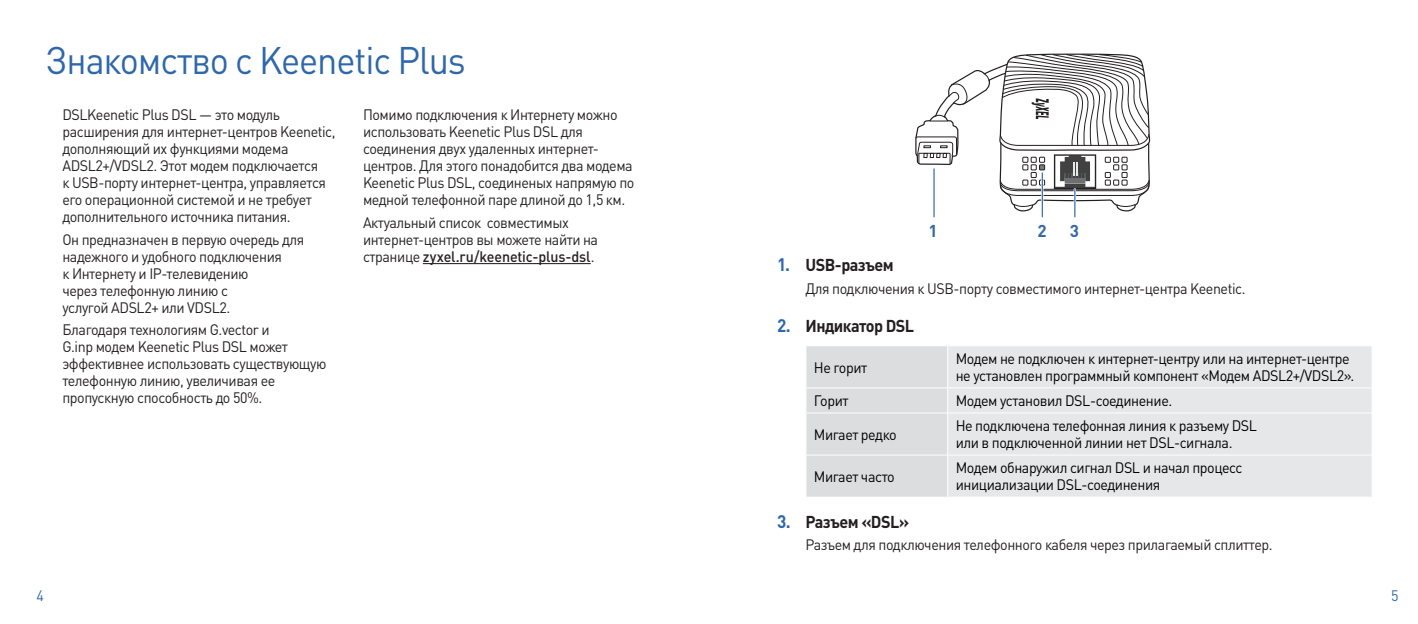
<style>
.page{position:relative;width:1418px;height:624px;background:#fff}
.page>*{position:absolute;margin:0;border:0;box-sizing:border-box;transform-origin:0 0}
.Chapter_header{font:38px "DIN Pro";letter-spacing:-.03em;color:#2e68aa;scale:.95 1}
.t1{font:700 17px "DIN Pro";letter-spacing:-.03em;color:#231f20;scale:.95 1}
.t2{font:700 17px "DIN Pro";color:#3668a9}
.Basic__7{font:15px/17px "DIN Pro";letter-spacing:-.03em;color:#231f20;scale:.95 1}
.Basic__-0{font:15px/17px "DIN Pro";letter-spacing:-.03em;color:#000;scale:.95 1}
.t3{font:15px "DIN Pro";color:#2e68aa;scale:.95 1}
.s1{font-weight:500}
.s2{font-size:18px;color:#2e68aa}
</style>
<div class="page">
<hr style="left:423px;top:263px;width:167px;height:1px;background:#231f20">
<div style="left:948px;top:346px;width:423px;height:150px;background:#e6e7e9"></div>
<hr style="left:947px;top:387px;width:425px;height:1px;background:#fff">
<div style="left:806px;top:346px;width:141px;height:150px;background:#dcdddf"></div>
<svg style="left:1371px;top:388px;width:1px;height:24px"></svg>
<hr style="left:805px;top:412px;width:142px;height:1px;background:#fff">
<hr style="left:947px;top:412px;width:425px;height:1px;background:#fff">
<hr style="left:805px;top:454px;width:142px;height:1px;background:#fff">
<hr style="left:947px;top:454px;width:425px;height:1px;background:#fff">
<svg style="left:915px;top:53px;width:236px;height:165px"></svg>
<p class="Chapter_header" style="left:45px;top:31px;width:444px">Знакомство с Keenetic Plus</p>
<p class="Basic__7" style="left:62px;top:104px;width:289px">DSLKeenetic Plus DSL — это модуль расширения для интернет-центров Keenetic, дополняющий их функциями модема ADSL2+/VDSL2. Этот модем подключается<br>к USB-порту интернет-центра, управляется его операционной системой и не требует дополнительного источника питания.</p>
<p class="Basic__7" style="left:62px;top:229px;width:256px">Он предназначен в первую очередь для надежного и удобного подключения<br>к Интернету и IP-телевидению<br>через телефонную линию с<br>услугой ADSL2+ или VDSL2.</p>
<p class="Basic__7" style="left:62px;top:320px;width:279px">Благодаря технологиям G.vector и<br>G.inp модем Keenetic Plus DSL может эффективнее использовать существующую телефонную линию, увеличивая ее пропускную способность до 50%.</p>
<p class="Basic__7" style="left:363px;top:104px;width:287px">Помимо подключения к Интернету можно использовать Keenetic Plus DSL для соединения двух удаленных интернет&shy;центров. Для этого понадобится два модема Keenetic Plus DSL, соединеных напрямую по медной телефонной паре длиной до 1,5 км.</p>
<p class="Basic__7" style="left:363px;top:212px;width:249px">Актуальный список совместимых интернет-центров вы можете найти на странице <span class="s1">zyxel.ru/keenetic-plus-dsl</span>.</p>
<p class="t2" style="left:928px;top:217px;width:11px">1</p>
<p class="t2" style="left:1037px;top:217px;width:11px">2</p>
<p class="t2" style="left:1069px;top:217px;width:11px">3</p>
<p class="t1" style="left:777px;top:251px;width:124px"><span class="s2">1.</span> USB-разъем</p>
<p class="Basic__7" style="left:805px;top:278px;width:465px">Для подключения к USB-порту совместимого интернет-центра Keenetic.</p>
<p class="t1" style="left:777px;top:311px;width:146px"><span class="s2">2.</span> Индикатор DSL</p>
<p class="Basic__-0" style="left:814px;top:357px;width:57px">Не горит</p>
<p class="Basic__-0" style="left:955px;top:348px;width:421px">Модем не подключен к интернет-центру или на интернет-центре не установлен программный компонент «Модем ADSL2+/VDSL2».</p>
<p class="Basic__-0" style="left:814px;top:391px;width:38px">Горит</p>
<p class="Basic__-0" style="left:955px;top:391px;width:229px">Модем установил DSL-соединение.</p>
<p class="Basic__-0" style="left:814px;top:424px;width:89px">Мигает редко</p>
<p class="Basic__-0" style="left:955px;top:416px;width:319px">Не подключена телефонная линия к разъему DSL или в подключенной линии нет DSL-сигнала.</p>
<p class="Basic__-0" style="left:814px;top:466px;width:87px">Мигает часто</p>
<p class="Basic__-0" style="left:955px;top:458px;width:303px">Модем обнаружил сигнал DSL и начал процесс инициализации DSL-соединения</p>
<p class="t1" style="left:777px;top:507px;width:141px"><span class="s2">3.</span> Разъем «DSL»</p>
<p class="Basic__7" style="left:805px;top:534px;width:493px">Разъем для подключения телефонного кабеля через прилагаемый сплиттер.</p>
<p class="t3" style="left:36px;top:584px;width:9px">4</p>
<p class="t3" style="left:1390px;top:584px;width:9px">5</p>
</div>
